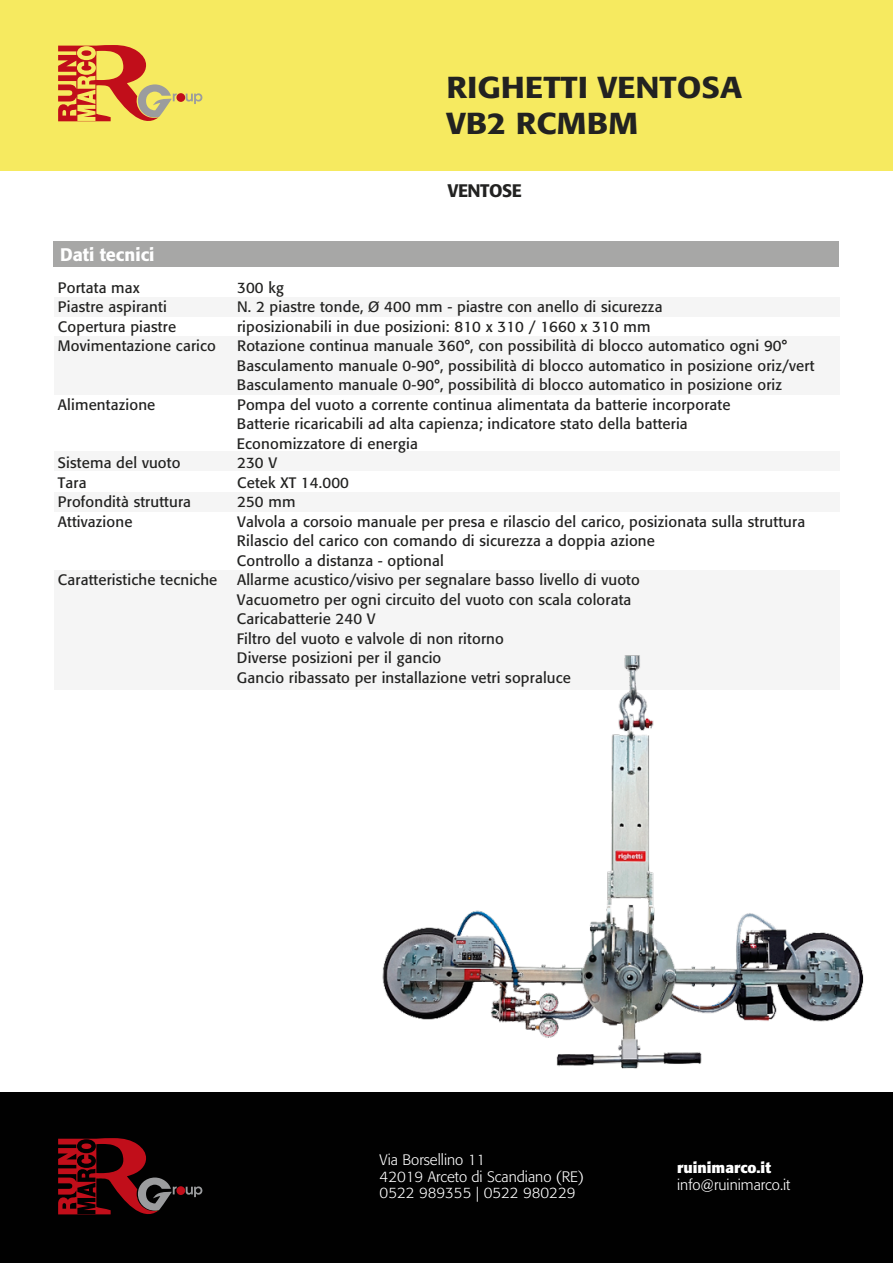
<style>
.page{position:relative;width:893px;height:1263px;background:#fff}
.page>*{position:absolute;margin:0;border:0;box-sizing:border-box;transform-origin:0 0}
.t1{font:500 30px/36px "Formata";color:#222221;scale:1.1 1}
.t2{font:500 18px "Formata";color:#fff}
.t3{font:500 18px "Formata";letter-spacing:-.025em;color:#222221}
.t4{font:15px/19.5px "Formata";letter-spacing:.01em;color:#222221}
.t5{font:300 15px/16.5px "Formata";color:#fff}
.t6{font:700 15px "Formata";color:#fff}
</style>
<div class="page">
<div style="left:54px;top:241px;width:785px;height:26px;background:#a7a7a6"></div>
<div style="left:0;top:0;width:893px;height:170px;background:#f6ea60"></div>
<div style="left:0;top:1093px;width:893px;height:170px;background:#010101"></div>
<div style="left:54px;top:298px;width:785px;height:19px;background:#f5f5f5"></div>
<div style="left:54px;top:451px;width:785px;height:20px;background:#f5f5f5"></div>
<div style="left:54px;top:492px;width:785px;height:20px;background:#f5f5f5"></div>
<div style="left:54px;top:571px;width:785px;height:119px;background:#f5f5f5"></div>
<div style="left:54px;top:336px;width:785px;height:58px;background:#f5f5f5"></div>
<svg style="left:186px;top:93px;width:16px;height:11px"></svg>
<div style="left:176px;top:93px;width:9px;height:9px;background:#c10e1a;border-radius:50%"></div>
<svg style="left:58px;top:45px;width:119px;height:77px"></svg>
<svg style="left:186px;top:1186px;width:16px;height:11px"></svg>
<div style="left:176px;top:1186px;width:9px;height:9px;background:#c10e1a;border-radius:50%"></div>
<svg style="left:58px;top:1138px;width:119px;height:77px"></svg>
<img style="left:377px;top:655px;width:491px;height:438px">
<h1 class="t1" style="left:446px;top:69px;width:270px">RIGHETTI VENTOSA<br>VB2 RCMBM</h1>
<p class="t2" style="left:60px;top:244px;width:96px">Dati tecnici</p>
<p class="t3" style="left:448px;top:179px;width:75px">VENTOSE</p>
<p class="t4" style="left:58px;top:277px;width:83px">Portata max</p>
<p class="t4" style="left:237px;top:277px;width:48px">300 kg</p>
<p class="t4" style="left:58px;top:297px;width:110px">Piastre aspiranti</p>
<p class="t4" style="left:237px;top:297px;width:427px">N. 2 piastre tonde, Ø 400 mm - piastre con anello di sicurezza</p>
<p class="t4" style="left:58px;top:316px;width:120px">Copertura piastre</p>
<p class="t4" style="left:237px;top:316px;width:415px">riposizionabili in due posizioni: 810 x 310 / 1660 x 310 mm</p>
<p class="t4" style="left:58px;top:336px;width:159px">Movimentazione carico</p>
<p class="t4" style="left:237px;top:336px;width:579px">Rotazione continua manuale 360°, con possibilità di blocco automatico ogni 90°<br>Basculamento manuale 0-90°, possibilità di blocco automatico in posizione oriz/vert<br>Basculamento manuale 0-90°, possibilità di blocco automatico in posizione oriz</p>
<p class="t4" style="left:58px;top:394px;width:99px">Alimentazione</p>
<p class="t4" style="left:237px;top:394px;width:495px">Pompa del vuoto a corrente continua alimentata da batterie incorporate<br>Batterie ricaricabili ad alta capienza; indicatore stato della batteria<br>Economizzatore di energia</p>
<p class="t4" style="left:58px;top:453px;width:124px">Sistema del vuoto</p>
<p class="t4" style="left:237px;top:453px;width:42px">230 V</p>
<p class="t4" style="left:58px;top:472px;width:30px">Tara</p>
<p class="t4" style="left:237px;top:472px;width:113px">Cetek XT 14.000</p>
<p class="t4" style="left:58px;top:492px;width:135px">Profondità struttura</p>
<p class="t4" style="left:237px;top:492px;width:60px">250 mm</p>
<p class="t4" style="left:58px;top:511px;width:76px">Attivazione</p>
<p class="t4" style="left:237px;top:511px;width:570px">Valvola a corsoio manuale per presa e rilascio del carico, posizionata sulla struttura<br>Rilascio del carico con comando di sicurezza a doppia azione<br>Controllo a distanza - optional</p>
<p class="t4" style="left:58px;top:570px;width:161px">Caratteristiche tecniche</p>
<p class="t4" style="left:237px;top:570px;width:404px">Allarme acustico/visivo per segnalare basso livello di vuoto Vacuometro per ogni circuito del vuoto con scala colorata Caricabatterie 240 V<br>Filtro del vuoto e valvole di non ritorno<br>Diverse posizioni per il gancio<br>Gancio ribassato per installazione vetri sopraluce</p>
<p class="t5" style="left:380px;top:1152px;width:206px">Via Borsellino 11<br>42019 Arceto di Scandiano (RE)<br>0522 989355 | 0522 980229</p>
<p class="t6" style="left:677px;top:1158px;width:95px">ruinimarco.it</p>
<p class="t5" style="left:677px;top:1176px;width:115px">info@ruinimarco.it</p>
</div>
